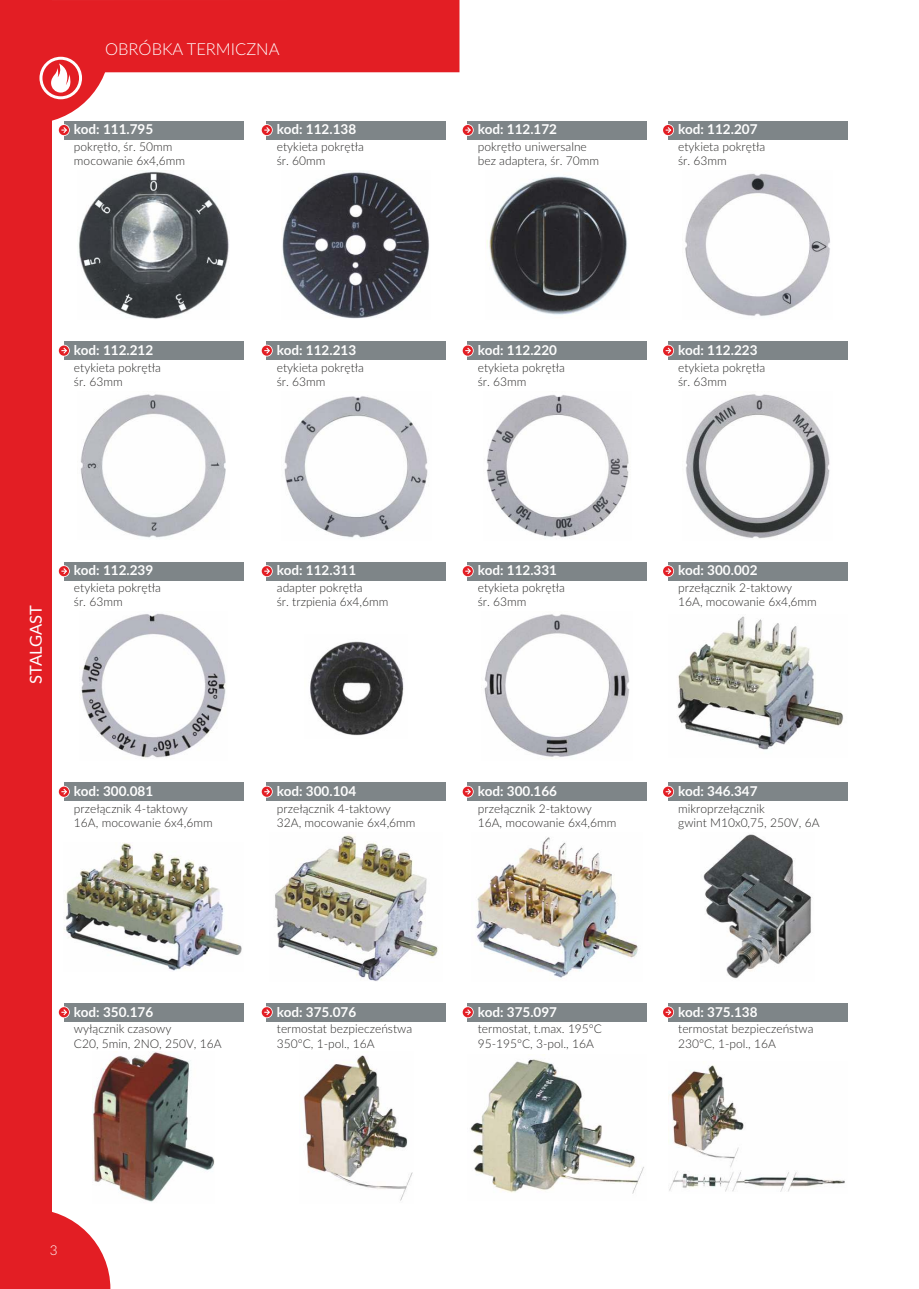
<style>
.page{position:relative;width:919px;height:1289px;background:#fff}
.page>*{position:absolute;margin:0;border:0;box-sizing:border-box;transform-origin:0 0}
.t1{font:300 16.5px "Lato";color:#fefefe}
.t2{font:16.5px "Lato";color:#fefefe}
.t3{font:700 13.5px "Lato";color:#fefefe}
.t4{font:300 13.5px "Lato";color:#fefefe}
.t5{font:300 12px/14.4px "Lato";color:#2b2a29}
</style>
<div class="page">
<div style="left:0;top:0;width:51px;height:1288px;background:#e31e24"></div>
<div style="left:0;top:0;width:459px;height:72px;background:#e31e24"></div>
<div style="left:64px;top:121px;width:179px;height:18px;background:#7e8588"></div>
<svg style="left:39px;top:56px;width:71px;height:78px"></svg>
<div style="left:267px;top:121px;width:179px;height:18px;background:#7e8588"></div>
<svg style="left:261px;top:124px;width:12px;height:12px"></svg>
<svg style="left:262px;top:125px;width:10px;height:10px"></svg>
<svg style="left:264px;top:126px;width:7px;height:8px"></svg>
<div style="left:467px;top:121px;width:180px;height:18px;background:#7e8588"></div>
<svg style="left:462px;top:125px;width:11px;height:10px"></svg>
<svg style="left:465px;top:126px;width:7px;height:8px"></svg>
<div style="left:668px;top:121px;width:179px;height:18px;background:#7e8588"></div>
<svg style="left:662px;top:124px;width:12px;height:12px"></svg>
<svg style="left:663px;top:125px;width:10px;height:10px"></svg>
<svg style="left:665px;top:126px;width:7px;height:8px"></svg>
<div style="left:64px;top:341px;width:179px;height:18px;background:#7e8588"></div>
<svg style="left:58px;top:345px;width:12px;height:11px"></svg>
<div style="left:59px;top:345px;width:10px;height:11px;background:#e31e24;border-radius:50%"></div>
<svg style="left:61px;top:346px;width:7px;height:9px"></svg>
<div style="left:267px;top:341px;width:179px;height:18px;background:#7e8588"></div>
<svg style="left:261px;top:345px;width:12px;height:11px"></svg>
<div style="left:262px;top:345px;width:10px;height:11px;background:#e31e24;border-radius:50%"></div>
<svg style="left:264px;top:346px;width:7px;height:9px"></svg>
<div style="left:467px;top:341px;width:180px;height:18px;background:#7e8588"></div>
<svg style="left:462px;top:345px;width:11px;height:11px"></svg>
<svg style="left:465px;top:346px;width:7px;height:9px"></svg>
<div style="left:668px;top:341px;width:179px;height:18px;background:#7e8588"></div>
<svg style="left:663px;top:345px;width:10px;height:11px"></svg>
<svg style="left:665px;top:346px;width:7px;height:9px"></svg>
<div style="left:64px;top:562px;width:179px;height:18px;background:#7e8588"></div>
<svg style="left:58px;top:565px;width:12px;height:12px"></svg>
<svg style="left:59px;top:566px;width:10px;height:10px"></svg>
<svg style="left:61px;top:567px;width:7px;height:8px"></svg>
<div style="left:267px;top:562px;width:179px;height:18px;background:#7e8588"></div>
<svg style="left:261px;top:565px;width:12px;height:12px"></svg>
<svg style="left:262px;top:566px;width:10px;height:10px"></svg>
<svg style="left:264px;top:567px;width:7px;height:8px"></svg>
<div style="left:467px;top:562px;width:180px;height:18px;background:#7e8588"></div>
<svg style="left:462px;top:566px;width:11px;height:10px"></svg>
<svg style="left:465px;top:567px;width:7px;height:8px"></svg>
<div style="left:668px;top:562px;width:179px;height:18px;background:#7e8588"></div>
<svg style="left:662px;top:565px;width:12px;height:12px"></svg>
<svg style="left:663px;top:566px;width:10px;height:10px"></svg>
<svg style="left:665px;top:567px;width:7px;height:8px"></svg>
<div style="left:64px;top:782px;width:179px;height:18px;background:#7e8588"></div>
<svg style="left:58px;top:785px;width:12px;height:12px"></svg>
<svg style="left:59px;top:786px;width:10px;height:10px"></svg>
<svg style="left:61px;top:787px;width:7px;height:9px"></svg>
<div style="left:267px;top:782px;width:179px;height:18px;background:#7e8588"></div>
<svg style="left:261px;top:785px;width:12px;height:12px"></svg>
<svg style="left:262px;top:786px;width:10px;height:10px"></svg>
<svg style="left:264px;top:787px;width:7px;height:9px"></svg>
<div style="left:467px;top:782px;width:180px;height:18px;background:#7e8588"></div>
<svg style="left:462px;top:786px;width:11px;height:10px"></svg>
<svg style="left:465px;top:787px;width:7px;height:9px"></svg>
<div style="left:668px;top:782px;width:179px;height:18px;background:#7e8588"></div>
<svg style="left:662px;top:785px;width:12px;height:12px"></svg>
<svg style="left:663px;top:786px;width:10px;height:10px"></svg>
<svg style="left:665px;top:787px;width:7px;height:9px"></svg>
<div style="left:64px;top:1003px;width:179px;height:18px;background:#7e8588"></div>
<svg style="left:58px;top:1006px;width:12px;height:12px"></svg>
<svg style="left:59px;top:1007px;width:10px;height:10px"></svg>
<svg style="left:61px;top:1008px;width:7px;height:8px"></svg>
<div style="left:267px;top:1003px;width:179px;height:18px;background:#7e8588"></div>
<svg style="left:261px;top:1006px;width:12px;height:12px"></svg>
<svg style="left:262px;top:1007px;width:10px;height:10px"></svg>
<svg style="left:264px;top:1008px;width:7px;height:8px"></svg>
<div style="left:467px;top:1003px;width:180px;height:18px;background:#7e8588"></div>
<svg style="left:462px;top:1007px;width:11px;height:10px"></svg>
<svg style="left:465px;top:1008px;width:7px;height:8px"></svg>
<div style="left:668px;top:1003px;width:179px;height:18px;background:#7e8588"></div>
<svg style="left:662px;top:1006px;width:12px;height:12px"></svg>
<svg style="left:663px;top:1007px;width:10px;height:10px"></svg>
<svg style="left:665px;top:1008px;width:7px;height:8px"></svg>
<img style="left:486px;top:176px;width:142px;height:139px">
<img style="left:677px;top:616px;width:167px;height:134px">
<img style="left:78px;top:171px;width:151px;height:148px">
<img style="left:282px;top:171px;width:147px;height:148px">
<img style="left:685px;top:173px;width:145px;height:143px">
<img style="left:80px;top:394px;width:146px;height:144px">
<img style="left:284px;top:396px;width:144px;height:142px">
<img style="left:486px;top:395px;width:143px;height:143px">
<img style="left:686px;top:394px;width:144px;height:145px">
<img style="left:81px;top:613px;width:145px;height:146px">
<img style="left:484px;top:614px;width:145px;height:143px">
<img style="left:64px;top:843px;width:178px;height:128px">
<img style="left:275px;top:835px;width:163px;height:146px">
<img style="left:476px;top:837px;width:162px;height:141px">
<img style="left:703px;top:834px;width:109px;height:145px">
<img style="left:92px;top:1051px;width:123px;height:151px">
<img style="left:303px;top:1055px;width:110px;height:146px">
<img style="left:470px;top:1054px;width:174px;height:140px">
<img style="left:668px;top:1065px;width:177px;height:127px">
<svg style="left:51px;top:1208px;width:59px;height:80px"></svg>
<img style="left:310px;top:641px;width:94px;height:95px">
<h1 class="t1" style="left:105px;top:42px;width:176px">OBRÓBKA TERMICZNA</h1>
<p class="t3" style="left:74px;top:123px;width:81px">kod: 111.795</p>
<p class="t5" style="left:74px;top:140px;width:112px">pokrętło, śr. 50mm mocowanie 6x4,6mm</p>
<p class="t3" style="left:74px;top:344px;width:81px">kod: 112.212</p>
<p class="t5" style="left:74px;top:360px;width:89px">etykieta pokrętła śr. 63mm</p>
<p class="t3" style="left:277px;top:123px;width:81px">kod: 112.138</p>
<p class="t5" style="left:277px;top:140px;width:89px">etykieta pokrętła śr. 60mm</p>
<p class="t3" style="left:277px;top:344px;width:81px">kod: 112.213</p>
<p class="t5" style="left:277px;top:360px;width:89px">etykieta pokrętła śr. 63mm</p>
<p class="t3" style="left:478px;top:123px;width:81px">kod: 112.172</p>
<p class="t5" style="left:478px;top:140px;width:123px">pokrętło uniwersalne bez adaptera, śr. 70mm</p>
<p class="t3" style="left:478px;top:344px;width:81px">kod: 112.220</p>
<p class="t5" style="left:478px;top:360px;width:89px">etykieta pokrętła śr. 63mm</p>
<p class="t3" style="left:678px;top:123px;width:81px">kod: 112.207</p>
<p class="t5" style="left:678px;top:140px;width:89px">etykieta pokrętła śr. 63mm</p>
<p class="t3" style="left:678px;top:344px;width:81px">kod: 112.223</p>
<p class="t5" style="left:678px;top:360px;width:89px">etykieta pokrętła śr. 63mm</p>
<h1 class="t2" style="left:29px;top:683px;width:80px;rotate:-90deg">STALGAST</h1>
<p class="t3" style="left:74px;top:564px;width:81px">kod: 112.239</p>
<p class="t5" style="left:74px;top:581px;width:89px">etykieta pokrętła śr. 63mm</p>
<p class="t3" style="left:74px;top:785px;width:81px">kod: 300.081</p>
<p class="t5" style="left:74px;top:801px;width:140px">przełącznik 4-taktowy<br>16A, mocowanie 6x4,6mm</p>
<p class="t3" style="left:277px;top:564px;width:81px">kod: 112.311</p>
<p class="t5" style="left:277px;top:581px;width:113px">adapter pokrętła<br>śr. trzpienia 6x4,6mm</p>
<p class="t3" style="left:478px;top:564px;width:81px">kod: 112.331</p>
<p class="t5" style="left:478px;top:581px;width:89px">etykieta pokrętła śr. 63mm</p>
<p class="t3" style="left:678px;top:564px;width:81px">kod: 300.002</p>
<p class="t5" style="left:678px;top:581px;width:140px">przełącznik 2-taktowy<br>16A, mocowanie 6x4,6mm</p>
<p class="t3" style="left:277px;top:785px;width:81px">kod: 300.104</p>
<p class="t5" style="left:277px;top:801px;width:140px">przełącznik 4-taktowy<br>32A, mocowanie 6x4,6mm</p>
<p class="t3" style="left:478px;top:785px;width:81px">kod: 300.166</p>
<p class="t5" style="left:478px;top:801px;width:140px">przełącznik 2-taktowy<br>16A, mocowanie 6x4,6mm</p>
<p class="t3" style="left:678px;top:785px;width:81px">kod: 346.347</p>
<p class="t5" style="left:678px;top:801px;width:143px">mikroprzełącznik<br>gwint M10x0,75, 250V, 6A</p>
<p class="t3" style="left:74px;top:1005px;width:81px">kod: 350.176</p>
<p class="t5" style="left:74px;top:1022px;width:149px">wyłącznik czasowy<br>C20, 5min, 2NO, 250V, 16A</p>
<p class="t3" style="left:277px;top:1005px;width:81px">kod: 375.076</p>
<p class="t5" style="left:277px;top:1022px;width:137px">termostat bezpieczeństwa<br>350°C, 1-pol., 16A</p>
<p class="t3" style="left:478px;top:1005px;width:81px">kod: 375.097</p>
<p class="t5" style="left:478px;top:1022px;width:126px">termostat, t.max. 195°C<br>95-195°C, 3-pol., 16A</p>
<p class="t3" style="left:678px;top:1005px;width:81px">kod: 375.138</p>
<p class="t5" style="left:678px;top:1022px;width:137px">termostat bezpieczeństwa<br>230°C, 1-pol., 16A</p>
<p class="t4" style="left:50px;top:1244px;width:9px">3</p>
</div>
